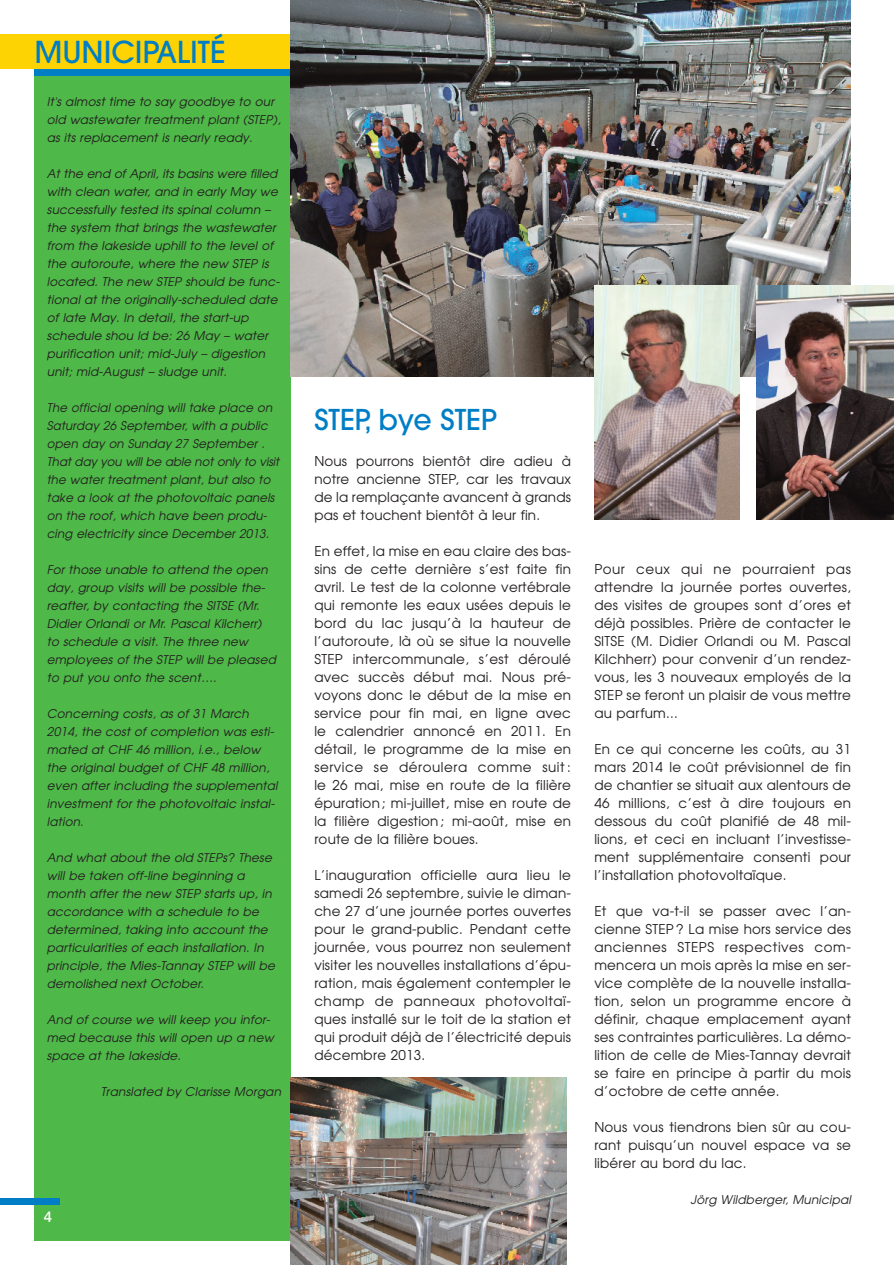
<style>
.page{position:relative;width:894px;height:1265px;background:#fff}
.page>*{position:absolute;margin:0;border:0;box-sizing:border-box;transform-origin:0 0}
.t1{font:500 30px "Avant Garde";color:#007ec5}
.t2{font:500 28.5px "Avant Garde";color:#007ec5}
.t3{font:500 15px "Helvetica Neue";color:#fff}
.t4{font:13.5px/18px "Avant Garde";letter-spacing:.015em;color:#231f20;text-align:justify}
.t5{font:italic 12px/18px "Avant Garde";letter-spacing:.015em;color:#231f20}
</style>
<div class="page">
<img style="left:0;top:0;width:894px;height:1264px">
<h1 class="t1" style="left:34px;top:41px;width:193px">MUNICIPALITÉ</h1>
<p class="t5" style="left:47px;top:93px;width:237px">It's almost time to say goodbye to our old wastewater treatment plant (STEP), as its replacement is nearly ready .</p>
<p class="t5" style="left:47px;top:165px;width:236px">At the end of April, its basins were filled with clean water, and in early May we successfully tested its spinal column – the system that brings the wastewater from the lakeside uphill to the level of the autoroute, where the new STEP is located. The new STEP should be func&shy;tional at the originally-scheduled date of late May . In detail, the start-up schedule shou ld be: 26 May – water purification unit; mid-July – digestion unit; mid-August – sludge unit.</p>
<p class="t5" style="left:47px;top:399px;width:236px">The official opening will take place on Saturday 26 September, with a public open day on Sunday 27 September .<br>That day you will be able not only to visit the water treatment plant, but also to take a look at the photovoltaic panels on the roof, which have been produ&shy;cing electricity since December 2013.</p>
<p class="t5" style="left:47px;top:561px;width:233px">For those unable to attend the open day, group visits will be possible the&shy;reafter, by contacting the SITSE (Mr.<br>Didier Orlandi or Mr. Pascal Kilcherr) to schedule a visit. The three new employees of the STEP will be pleased to put you onto the scent….</p>
<p class="t5" style="left:47px;top:705px;width:234px">Concerning costs, as of 31 March 2014, the cost of completion was esti&shy;mated at CHF 46 million, i.e., below the original budget of CHF 48 million, even after including the supplemental investment for the photovoltaic instal&shy;lation.</p>
<p class="t5" style="left:47px;top:849px;width:232px">And what about the old STEPs? These will be taken off-line beginning a month after the new STEP starts up, in accordance with a schedule to be determined, taking into account the particularities of each installation. In principle, the Mies-Tannay STEP will be demolished next October.</p>
<p class="t5" style="left:47px;top:1011px;width:230px">And of course we will keep you infor&shy;med because this will open up a new space at the lakeside.</p>
<p class="t5" style="left:101px;top:1083px;width:184px">Translated by Clarisse Morgan</p>
<p class="t3" style="left:44px;top:1210px;width:10px">4</p>
<h2 class="t2" style="left:314px;top:409px;width:184px">STEP, bye STEP</h2>
<p class="t4" style="left:314px;top:453px;width:258px">Nous pourrons bientôt dire adieu à notre ancienne STEP, car les travaux de la remplaçante avancent à grands pas et touchent bientôt à leur fin.</p>
<p class="t4" style="left:314px;top:543px;width:258px">En effet, la mise en eau claire des bas&shy;sins de cette dernière s’est faite fin avril. Le test de la colonne vertébrale qui remonte les eaux usées depuis le bord du lac jusqu’à la hauteur de l’autoroute, là où se situe la nouvelle STEP intercommunale, s’est déroulé avec succès début mai. Nous pré&shy;voyons donc le début de la mise en service pour fin mai, en ligne avec le calendrier annoncé en 2011. En détail, le programme de la mise en service se déroulera comme suit : le 26 mai, mise en route de la filière épuration; mi-juillet, mise en route de la filière digestion; mi-août, mise en route de la filière boues.</p>
<p class="t4" style="left:314px;top:867px;width:258px">L’inauguration officielle aura lieu le samedi 26 septembre, suivie le diman&shy;che 27 d’une journée portes ouvertes pour le grand-public. Pendant cette journée, vous pourrez non seulement visiter les nouvelles installations d’épu&shy;ration, mais également contempler le champ de panneaux photovoltaï&shy;ques installé sur le toit de la station et qui produit déjà de l’électricité depuis décembre 2013.</p>
<p class="t4" style="left:594px;top:561px;width:258px">Pour ceux qui ne pourraient pas attendre la journée portes ouvertes, des visites de groupes sont d’ores et déjà possibles. Prière de contacter le SITSE (M. Didier Orlandi ou M. Pascal Kilchherr) pour convenir d’un rendez&shy;vous, les 3 nouveaux employés de la STEP se feront un plaisir de vous mettre au parfum...</p>
<p class="t4" style="left:594px;top:741px;width:258px">En ce qui concerne les coûts, au 31 mars 2014 le coût prévisionnel de fin de chantier se situait aux alentours de 46 millions, c’est à dire toujours en dessous du coût planifié de 48 mil&shy;lions, et ceci en incluant l’investisse&shy;ment supplémentaire consenti pour l’installation photovoltaïque.</p>
<p class="t4" style="left:594px;top:903px;width:258px">Et que va-t-il se passer avec l’an&shy;cienne STEP? La mise hors service des anciennes STEPS respectives com&shy;mencera un mois après la mise en ser&shy;vice complète de la nouvelle installa&shy;tion, selon un programme encore à définir, chaque emplacement ayant ses contraintes particulières. La démo&shy;lition de celle de Mies-Tannay devrait se faire en principe à partir du mois d’octobre de cette année.</p>
<p class="t4" style="left:594px;top:1119px;width:258px">Nous vous tiendrons bien sûr au cou&shy;rant puisqu’un nouvel espace va se libérer au bord du lac.</p>
<p class="t5" style="left:690px;top:1191px;width:164px">Jörg Wildberger, Municipal</p>
</div>
